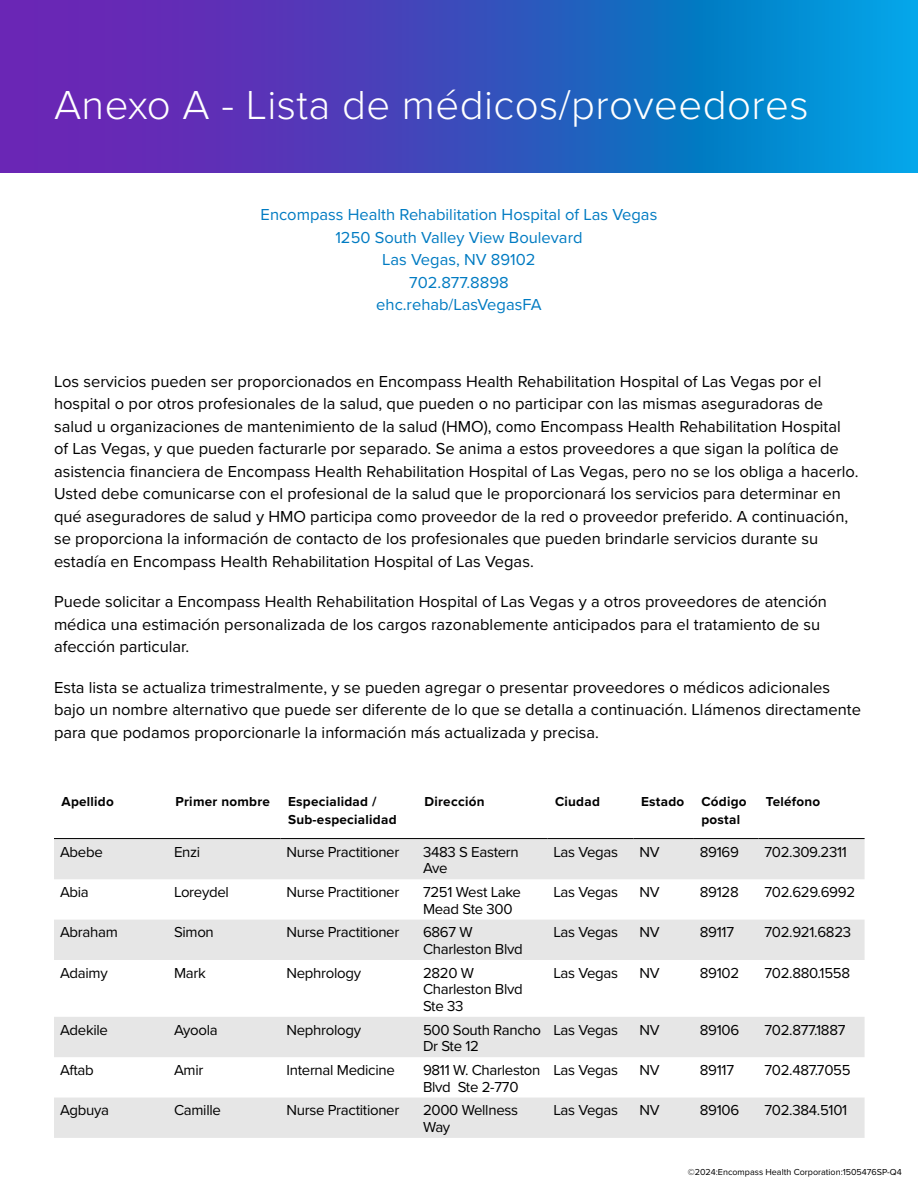
<style>
.page{position:relative;width:918px;height:1188px;background:#fff}
.page>*{position:absolute;margin:0;border:0;box-sizing:border-box;transform-origin:0 0}
.Header_-_EH{font:300 42px "Proxima Nova";letter-spacing:.01em;color:#fff}
.Body_-_EH{font:16.5px/22.5px "Proxima Nova";color:#000}
.Hospital_info_-_EH{font:16.5px/22.5px "Proxima Nova";color:#007bc2;text-align:center}
.Table_body_-_EH{font:15px/16.5px "Proxima Nova";letter-spacing:-.02em;color:#000}
.Table_Header_-_EH_SP{font:700 13.5px/18px "Proxima Nova";letter-spacing:.02em;color:#000}
.t1{font:9px "Proxima Nova";color:#000}
</style>
<div class="page">
<svg style="left:0;top:0;width:918px;height:173px;background:#3555c0"></svg>
<svg style="left:54px;top:839px;width:811px;height:299px;fill:#e6e6e6"></svg>
<hr style="left:54px;top:838px;width:114px;height:1px;background:#000">
<hr style="left:168px;top:838px;width:112px;height:1px;background:#000">
<hr style="left:280px;top:838px;width:137px;height:1px;background:#000">
<hr style="left:417px;top:838px;width:131px;height:1px;background:#000">
<hr style="left:548px;top:838px;width:86px;height:1px;background:#000">
<hr style="left:634px;top:838px;width:60px;height:1px;background:#000">
<hr style="left:694px;top:838px;width:64px;height:1px;background:#000">
<hr style="left:758px;top:838px;width:107px;height:1px;background:#000">
<h1 class="Header_-_EH" style="left:54px;top:74px;width:756px">Anexo A - Lista de médicos/proveedores</h1>
<p class="Hospital_info_-_EH" style="left:261px;top:203px;width:398px">Encompass Health Rehabilitation Hospital of Las Vegas<br>1250 South Valley View Boulevard<br>Las Vegas, NV 89102<br>702.877.8898<br>ehc.rehab/LasVegasFA</p>
<p class="Body_-_EH" style="left:54px;top:369px;width:806px">Los servicios pueden ser proporcionados en Encompass Health Rehabilitation Hospital of Las Vegas por el hospital o por otros profesionales de la salud, que pueden o no participar con las mismas aseguradoras de salud u organizaciones de mantenimiento de la salud (HMO), como Encompass Health Rehabilitation Hospital of Las Vegas, y que pueden facturarle por separado. Se anima a estos proveedores a que sigan la política de asistencia financiera de Encompass Health Rehabilitation Hospital of Las Vegas, pero no se los obliga a hacerlo.<br>Usted debe comunicarse con el profesional de la salud que le proporcionará los servicios para determinar en qué aseguradores de salud y HMO participa como proveedor de la red o proveedor preferido. A continuación, se proporciona la información de contacto de los profesionales que pueden brindarle servicios durante su estadía en Encompass Health Rehabilitation Hospital of Las Vegas.</p>
<p class="Body_-_EH" style="left:54px;top:590px;width:775px">Puede solicitar a Encompass Health Rehabilitation Hospital of Las Vegas y a otros proveedores de atención médica una estimación personalizada de los cargos razonablemente anticipados para el tratamiento de su afección particular.</p>
<p class="Body_-_EH" style="left:54px;top:675px;width:808px">Esta lista se actualiza trimestralmente, y se pueden agregar o presentar proveedores o médicos adicionales bajo un nombre alternativo que puede ser diferente de lo que se detalla a continuación. Llámenos directamente para que podamos proporcionarle la información más actualizada y precisa.</p>
<p class="Table_Header_-_EH_SP" style="left:62px;top:792px;width:54px">Apellido</p>
<p class="Table_Header_-_EH_SP" style="left:176px;top:792px;width:96px">Primer nombre</p>
<p class="Table_Header_-_EH_SP" style="left:288px;top:792px;width:110px">Especialidad /<br>Sub-especialidad</p>
<p class="Table_Header_-_EH_SP" style="left:424px;top:792px;width:62px">Dirección</p>
<p class="Table_Header_-_EH_SP" style="left:555px;top:792px;width:47px">Ciudad</p>
<p class="Table_Header_-_EH_SP" style="left:641px;top:792px;width:45px">Estado</p>
<p class="Table_Header_-_EH_SP" style="left:701px;top:792px;width:47px">Código postal</p>
<p class="Table_Header_-_EH_SP" style="left:766px;top:792px;width:56px">Teléfono</p>
<p class="Table_body_-_EH" style="left:60px;top:843px;width:44px">Abebe</p>
<p class="Table_body_-_EH" style="left:174px;top:843px;width:28px">Enzi</p>
<p class="Table_body_-_EH" style="left:286px;top:843px;width:114px">Nurse Practitioner</p>
<p class="Table_body_-_EH" style="left:423px;top:843px;width:97px">3483 S Eastern<br>Ave</p>
<p class="Table_body_-_EH" style="left:554px;top:843px;width:66px">Las Vegas</p>
<p class="Table_body_-_EH" style="left:640px;top:843px;width:22px">NV</p>
<p class="Table_body_-_EH" style="left:700px;top:843px;width:41px">89169</p>
<p class="Table_body_-_EH" style="left:764px;top:843px;width:84px">702.309.2311</p>
<p class="Table_body_-_EH" style="left:60px;top:883px;width:30px">Abia</p>
<p class="Table_body_-_EH" style="left:174px;top:883px;width:57px">Loreydel</p>
<p class="Table_body_-_EH" style="left:286px;top:883px;width:114px">Nurse Practitioner</p>
<p class="Table_body_-_EH" style="left:423px;top:883px;width:99px">7251 West Lake<br>Mead Ste 300</p>
<p class="Table_body_-_EH" style="left:554px;top:883px;width:66px">Las Vegas</p>
<p class="Table_body_-_EH" style="left:640px;top:883px;width:22px">NV</p>
<p class="Table_body_-_EH" style="left:700px;top:883px;width:40px">89128</p>
<p class="Table_body_-_EH" style="left:764px;top:883px;width:92px">702.629.6992</p>
<p class="Table_body_-_EH" style="left:60px;top:924px;width:59px">Abraham</p>
<p class="Table_body_-_EH" style="left:174px;top:924px;width:41px">Simon</p>
<p class="Table_body_-_EH" style="left:286px;top:924px;width:114px">Nurse Practitioner</p>
<p class="Table_body_-_EH" style="left:423px;top:924px;width:101px">6867 W<br>Charleston Blvd</p>
<p class="Table_body_-_EH" style="left:554px;top:924px;width:66px">Las Vegas</p>
<p class="Table_body_-_EH" style="left:640px;top:924px;width:22px">NV</p>
<p class="Table_body_-_EH" style="left:700px;top:924px;width:36px">89117</p>
<p class="Table_body_-_EH" style="left:764px;top:924px;width:88px">702.921.6823</p>
<p class="Table_body_-_EH" style="left:60px;top:964px;width:49px">Adaimy</p>
<p class="Table_body_-_EH" style="left:174px;top:964px;width:33px">Mark</p>
<p class="Table_body_-_EH" style="left:286px;top:964px;width:76px">Nephrology</p>
<p class="Table_body_-_EH" style="left:423px;top:964px;width:101px">2820 W<br>Charleston Blvd<br>Ste 33</p>
<p class="Table_body_-_EH" style="left:554px;top:964px;width:66px">Las Vegas</p>
<p class="Table_body_-_EH" style="left:640px;top:964px;width:22px">NV</p>
<p class="Table_body_-_EH" style="left:700px;top:964px;width:41px">89102</p>
<p class="Table_body_-_EH" style="left:764px;top:964px;width:87px">702.880.1558</p>
<p class="Table_body_-_EH" style="left:60px;top:1021px;width:50px">Adekile</p>
<p class="Table_body_-_EH" style="left:174px;top:1021px;width:45px">Ayoola</p>
<p class="Table_body_-_EH" style="left:286px;top:1021px;width:76px">Nephrology</p>
<p class="Table_body_-_EH" style="left:423px;top:1021px;width:120px">500 South Rancho<br>Dr Ste 12</p>
<p class="Table_body_-_EH" style="left:554px;top:1021px;width:66px">Las Vegas</p>
<p class="Table_body_-_EH" style="left:640px;top:1021px;width:22px">NV</p>
<p class="Table_body_-_EH" style="left:700px;top:1021px;width:41px">89106</p>
<p class="Table_body_-_EH" style="left:764px;top:1021px;width:83px">702.877.1887</p>
<p class="Table_body_-_EH" style="left:60px;top:1061px;width:35px">Aftab</p>
<p class="Table_body_-_EH" style="left:174px;top:1061px;width:31px">Amir</p>
<p class="Table_body_-_EH" style="left:286px;top:1061px;width:110px">Internal Medicine</p>
<p class="Table_body_-_EH" style="left:423px;top:1061px;width:119px">9811 W. Charleston<br>Blvd Ste 2-770</p>
<p class="Table_body_-_EH" style="left:554px;top:1061px;width:66px">Las Vegas</p>
<p class="Table_body_-_EH" style="left:640px;top:1061px;width:22px">NV</p>
<p class="Table_body_-_EH" style="left:700px;top:1061px;width:36px">89117</p>
<p class="Table_body_-_EH" style="left:764px;top:1061px;width:88px">702.487.7055</p>
<p class="Table_body_-_EH" style="left:60px;top:1101px;width:51px">Agbuya</p>
<p class="Table_body_-_EH" style="left:174px;top:1101px;width:48px">Camille</p>
<p class="Table_body_-_EH" style="left:286px;top:1101px;width:114px">Nurse Practitioner</p>
<p class="Table_body_-_EH" style="left:423px;top:1101px;width:97px">2000 Wellness<br>Way</p>
<p class="Table_body_-_EH" style="left:554px;top:1101px;width:66px">Las Vegas</p>
<p class="Table_body_-_EH" style="left:640px;top:1101px;width:22px">NV</p>
<p class="Table_body_-_EH" style="left:700px;top:1101px;width:41px">89106</p>
<p class="Table_body_-_EH" style="left:764px;top:1101px;width:84px">702.384.5101</p>
<p class="t1" style="left:688px;top:1166px;width:216px">©2024:Encompass Health Corporation:1505476SP-Q4</p>
</div>
